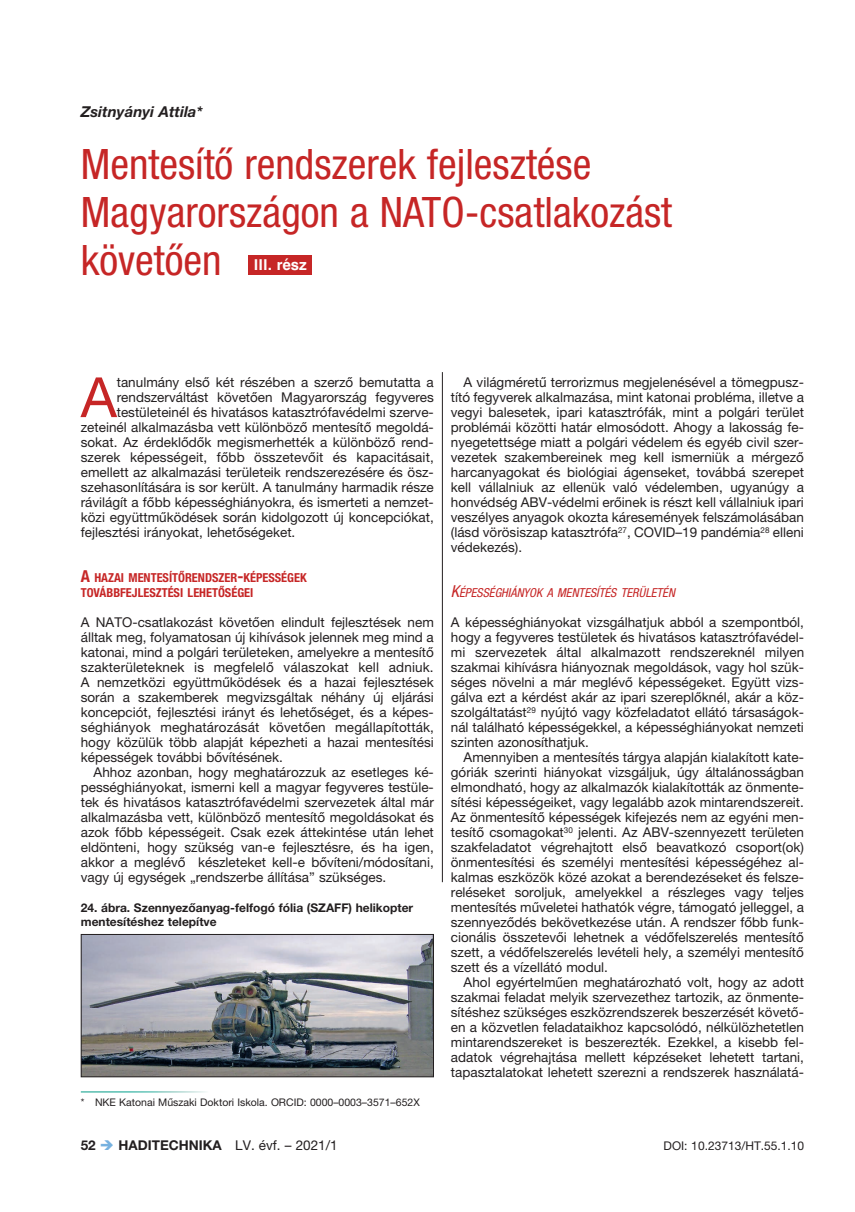
<style>
.page{position:relative;width:855px;height:1212px;background:#fff}
.page>*{position:absolute;margin:0;border:0;box-sizing:border-box;transform-origin:0 0}
.t1{font:55.5px "Helvetica Neue LT Pro";color:#c62626}
.t2{font:condensed 42px/48px "Helvetica Neue LT Pro";color:#c62626}
.t3{font:italic 700 15px "Helvetica Neue LT Pro";color:#231f20}
.t4{font:15px "Swiss 721 HU Bold";color:#fff}
.t5{font:13.5px/15px "Helvetica Neue LT Pro";color:#231f20;text-align:justify}
.t6{font:700 13.5px "Helvetica Neue LT Pro";color:#231f20}
.t7{font:700 condensed 12.3px/15px "Helvetica Neue LT Pro";color:#c62626}
.t8{font:italic condensed 12.3px "Helvetica Neue LT Pro";color:#c62626}
.t9{font:700 12px/13.5px "Helvetica Neue LT Pro";color:#231f20}
.t10{font:12px "Helvetica Neue LT Pro";color:#231f20}
.t11{font:10.5px "Helvetica Neue LT Pro";color:#231f20}
.s1{font-size:16.5px}
.s2{color:#76b1df}
.s3{font-weight:400}
</style>
<div class="page">
<div style="left:249px;top:255px;width:63px;height:19px;background:#c62626"></div>
<img style="left:83px;top:936px;width:349px;height:139px">
<div style="left:81px;top:934px;width:353px;height:143px;border:1px solid #231f20"></div>
<hr style="left:442px;top:372px;width:1px;height:510px;background:#231f20">
<p class="t3" style="left:81px;top:102px;width:123px">Zsitnyányi Attila*</p>
<h2 class="t2" style="left:81px;top:140px;width:593px">Mentesítő rendszerek fejlesztése<br>Magyarországon a NATO-csatlakozást követően</h2>
<p class="t4" style="left:254px;top:256px;width:54px">III. rész</p>
<h1 class="t1" style="left:81px;top:364px;width:37px">A</h1>
<p class="t5" style="left:117px;top:375px;width:318px">tanulmány első két részében a szerző bemutatta a</p>
<p class="t5" style="left:117px;top:390px;width:318px">rendszerváltást követően Magyarország fegyveres</p>
<p class="t5" style="left:117px;top:405px;width:318px">testületeinél és hivatásos katasztrófavédelmi szerve-</p>
<p class="t5" style="left:81px;top:420px;width:354px">zeteinél alkalmazásba vett különböző mentesítő megoldá-</p>
<p class="t5" style="left:81px;top:435px;width:354px">sokat. Az érdeklődők megismerhették a különböző rend-</p>
<p class="t5" style="left:81px;top:450px;width:354px">szerek képességeit, főbb összetevőit és kapacitásait,</p>
<p class="t5" style="left:81px;top:465px;width:354px">emellett az alkalmazási területeik rendszerezésére és ös -</p>
<p class="t5" style="left:81px;top:480px;width:354px">szehasonlítására is sor került. A tanulmány harmadik része</p>
<p class="t5" style="left:81px;top:495px;width:354px">rávilágít a főbb képességhiányokra, és ismerteti a nemzet-</p>
<p class="t5" style="left:81px;top:510px;width:354px">közi együttműködések során kidolgozott új koncepciókat,</p>
<p class="t5" style="left:81px;top:525px;width:216px">fejlesztési irányokat, lehetőségeket.</p>
<p class="t7" style="left:81px;top:570px;width:227px"><span class="s1">A</span> HAZAI MENTESÍTŐRENDSZER<span class="s1">-</span>KÉPESSÉGEK<br>TOVÁBBFEJLESZTÉSI LEHETŐSÉGEI</p>
<p class="t5" style="left:81px;top:615px;width:355px">A NATO-csatlakozást követően elindult fejlesztések nem álltak meg, folyamatosan új kihívások jelennek meg mind a katonai, mind a polgári területeken, amelyekre a mentesítő szakterületeknek is megfelelő válaszokat kell adniuk.<br>A nemzetközi együttműködések és a hazai fejlesztések során a szakemberek megvizsgáltak néhány új eljárási koncepciót, fejlesztési irányt és lehetőséget, és a képes&shy;séghiányok meghatározását követően megállapították, hogy közülük több alapját képezheti a hazai mentesítési képességek további bővítésének.</p>
<p class="t5" style="left:81px;top:765px;width:354px;text-indent:13px">Ahhoz azonban, hogy meghatározzuk az esetleges ké&shy;pességhiányokat, ismerni kell a magyar fegyveres testüle&shy;tek és hivatásos katasztrófavédelmi szervezetek által már alkalmazásba vett, különböző mentesítő megoldásokat és azok főbb képességeit. Csak ezek áttekintése után lehet eldönteni, hogy szükség van-e fejlesztésre, és ha igen, akkor a meglévő készleteket kell-e bővíteni/módosítani, vagy új egységek „rendszerbe állítása” szükséges.</p>
<p class="t9" style="left:81px;top:901px;width:334px">24. ábra. Szennyezőanyag-felfogó fólia (SZAFF) helikopter mentesítéshez telepítve</p>
<p class="t11" style="left:81px;top:1096px;width:340px">* NKE Katonai Műszaki Doktori Iskola. ORCID: 0000–0003–3571–652X</p>
<p class="t6" style="left:81px;top:1137px;width:258px">52 <span class="s2">➔</span> HADITECHNIKA <span class="s3">LV. évf. – 2021/1</span></p>
<p class="t5" style="left:451px;top:375px;width:354px;text-indent:13px">A világméretű terrorizmus megjelenésével a tömegpusz&shy;tító fegyverek alkalmazása, mint katonai probléma, illetve a vegyi balesetek, ipari katasztrófák, mint a polgári terület problémái közötti határ elmosódott. Ahogy a lakosság fe&shy;nyegetettsége miatt a polgári védelem és egyéb civil szer&shy;vezetek szakembereinek meg kell ismerniük a mérgező harcanyagokat és biológiai ágenseket, továbbá szerepet kell vállalniuk az ellenük való védelemben, ugyanúgy a honvédség ABV-védelmi erőinek is részt kell vállalniuk ipari veszélyes anyagok okozta káresemények felszámolásában (lásd vörösiszap katasztrófa<sup>27</sup>, COVID–19 pandémia<sup>28</sup> elleni védekezés).</p>
<p class="t8" style="left:451px;top:586px;width:225px"><span class="s1">K</span>ÉPESSÉGHIÁNYOK A MENTESÍTÉS TERÜLETÉN</p>
<p class="t5" style="left:451px;top:615px;width:355px">A képességhiányokat vizsgálhatjuk abból a szempontból, hogy a fegyveres testületek és hivatásos katasztrófavédel&shy;mi szervezetek által alkalmazott rendszereknél milyen szakmai kihívásra hiányoznak megoldások, vagy hol szük&shy;séges növelni a már meglévő képességeket. Együtt vizs&shy;gálva ezt a kérdést akár az ipari szereplőknél, akár a köz&shy;szolgáltatást<sup>29</sup> nyújtó vagy közfeladatot ellátó társaságok&shy;nál található képességekkel, a képességhiányokat nemzeti szinten azonosíthatjuk.</p>
<p class="t5" style="left:451px;top:750px;width:354px;text-indent:13px">Amennyiben a mentesítés tárgya alapján kialakított kate&shy;góriák szerinti hiányokat vizsgáljuk, úgy általánosságban elmondható, hogy az alkalmazók kialakították az önmente&shy;sítési képességeiket, vagy legalább azok mintarendszereit.<br>Az önmentesítő képességek kifejezés nem az egyéni men&shy;tesítő csomagokat<sup>30</sup> jelenti. Az ABV-szennyezett területen szakfeladatot végrehajtott első beavatkozó csoport(ok) önmentesítési és személyi mentesítési képességéhez al&shy;kalmas eszközök közé azokat a berendezéseket és felsze&shy;reléseket soroljuk, amelyekkel a részleges vagy teljes mentesítés műveletei hathatók végre, támogató jelleggel, a szennyeződés bekövetkezése után. A rendszer főbb funk&shy;cionális összetevői lehetnek a védőfelszerelés mentesítő szett, a védőfelszerelés levételi hely, a személyi mentesítő szett és a vízellátó modul.</p>
<p class="t5" style="left:451px;top:975px;width:354px;text-indent:13px">Ahol egyértelműen meghatározható volt, hogy az adott szakmai feladat melyik szervezethez tartozik, az önmente&shy;sítéshez szükséges eszközrendszerek beszerzését követő&shy;en a közvetlen feladataikhoz kapcsolódó, nélkülözhetetlen mintarendszereket is beszerezték. Ezekkel, a kisebb fel&shy;adatok végrehajtása mellett képzéseket lehetett tartani, tapasztalatokat lehetett szerezni a rendszerek használatá-</p>
<p class="t10" style="left:663px;top:1139px;width:142px">DOI: 10.23713/HT.55.1.10</p>
</div>
